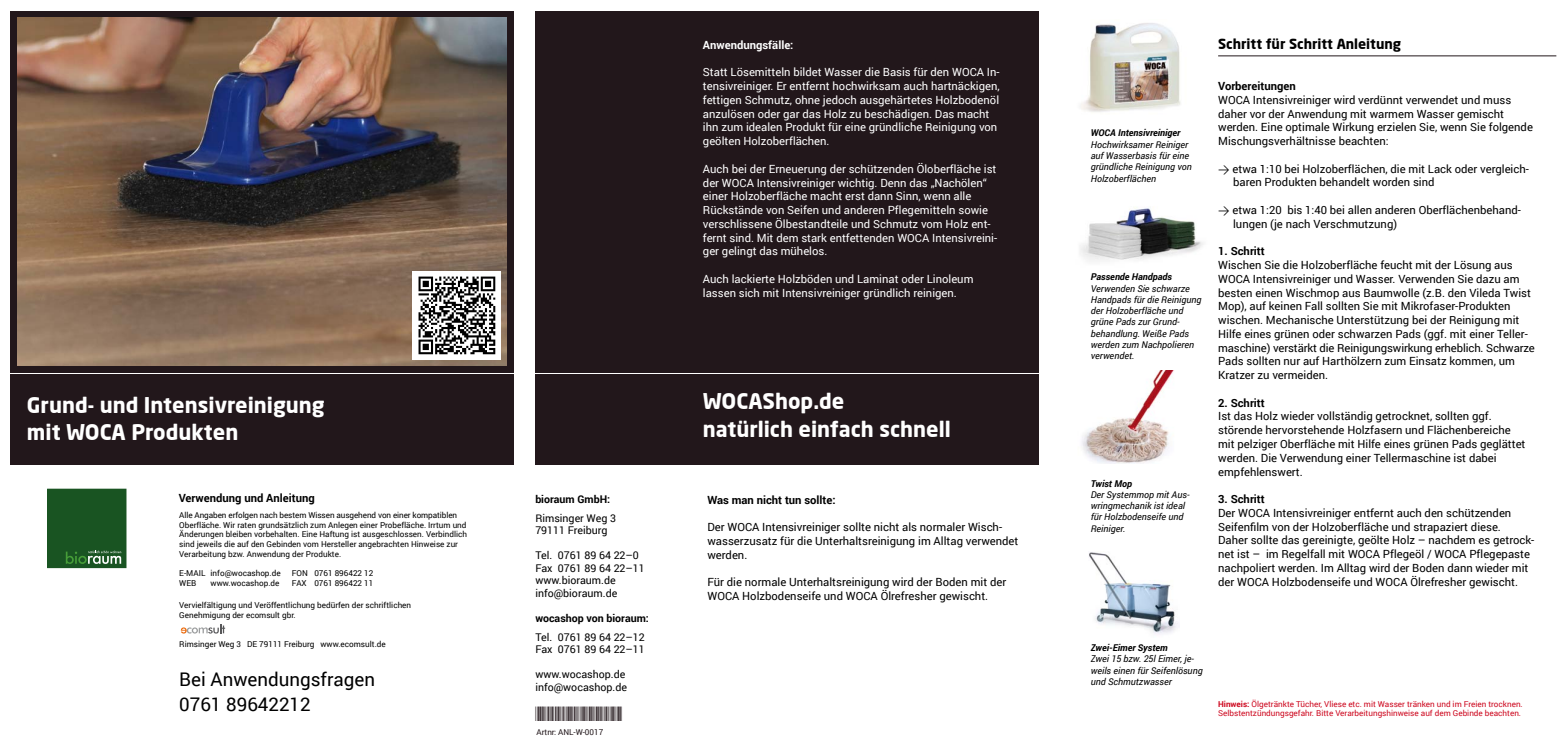
<style>
.page{position:relative;width:1567px;height:745px;background:#fff}
.page>*{position:absolute;margin:0;border:0;box-sizing:border-box;transform-origin:0 0}
.t1{font:700 21.25px/27.5px "Neo Sans";color:#fff}
.t2{font:18.75px/24.4px "Roboto";color:#000}
.t3{font:700 13.75px "Neo Sans";color:#000}
.t4{font:12.5px "Bar Code 39 Regular";color:#22171b}
.t5{font:11.25px/13.8px "Roboto";color:#000}
.t6{font:11.25px/13.8px "Roboto";color:#fff}
.t7{font:700 11.25px "Roboto";color:#000}
.t8{font:700 11.25px "Roboto";color:#fff}
.t9{font:10.62px/12.5px "Roboto";color:#000}
.t10{font:700 10.62px "Roboto";color:#000}
.t11{font:italic 9.38px/11.2px "Roboto";color:#000}
.t12{font:italic 700 9.38px "Roboto";color:#000}
.t13{font:8.12px/9.8px "Roboto";color:#000}
.t14{font:8.12px/9.8px "Roboto";color:#cd071e}
.t15{font:8.12px "Roboto";color:#22171b}
.s1{font-family:"DIN"}
.s2{font-weight:700}
</style>
<div class="page">
<div style="left:535px;top:11px;width:503px;height:361px;background:#22171b"></div>
<div style="left:535px;top:374px;width:503px;height:90px;background:#22171b"></div>
<hr style="left:1217px;top:55px;width:339px;height:1px;background:#22171b">
<img style="left:1089px;top:552px;width:89px;height:82px">
<img style="left:1082px;top:370px;width:92px;height:93px">
<img style="left:1080px;top:23px;width:101px;height:89px">
<img style="left:1080px;top:207px;width:123px;height:54px">
<div style="left:11px;top:11px;width:503px;height:361px;background:#22171b"></div>
<div style="left:11px;top:374px;width:503px;height:90px;background:#22171b"></div>
<img style="left:18px;top:18px;width:489px;height:347px">
<div style="left:412px;top:270px;width:89px;height:89px;background:#fff"></div>
<img style="left:418px;top:276px;width:78px;height:79px">
<div style="left:48px;top:489px;width:78px;height:78px;background:#195422"></div>
<svg style="left:66px;top:550px;width:55px;height:13px"></svg>
<div style="left:47px;top:488px;width:79px;height:79px;border:1px solid #195422"></div>
<svg style="left:181px;top:624px;width:44px;height:9px"></svg>
<h1 class="t1" style="left:27px;top:390px;width:299px">Grund- und Intensivreinigung mit WOCA Produkten</h1>
<p class="t7" style="left:179px;top:490px;width:137px">Verwendung und Anleitung</p>
<p class="t13" style="left:179px;top:509px;width:289px">Alle Angaben erfolgen nach bestem Wissen ausgehend von einer kompatiblen Oberfläche. Wir raten grundsätzlich zum Anlegen einer Probefläche. Irrtum und Änderungen bleiben vorbehalten. Eine Haftung ist ausgeschlossen. Verbindlich sind jeweils die auf den Gebinden vom Hersteller angebrachten Hinweise zur Verarbeitung bzw. Anwendung der Produkte.</p>
<p class="t13" style="left:179px;top:568px;width:103px">E-MAIL info@wocashop.de</p>
<p class="t13" style="left:292px;top:568px;width:83px">FON 0761 896422 12</p>
<p class="t13" style="left:179px;top:577px;width:19px">WEB</p>
<p class="t13" style="left:210px;top:577px;width:70px">www.wocashop.de</p>
<p class="t13" style="left:292px;top:577px;width:83px">FAX 0761 896422 11</p>
<p class="t13" style="left:179px;top:599px;width:233px">Vervielfältigung und Veröffentlichung bedürfen der schriftlichen<br>Genehmigung der ecomsult gbr.</p>
<p class="t13" style="left:179px;top:638px;width:208px">Rimsinger Weg 3 DE 79111 Freiburg www.ecomsult.de</p>
<h2 class="t2" style="left:179px;top:666px;width:197px">Bei Anwendungsfragen<br>0761 89642212</h2>
<p class="t10" style="left:535px;top:491px;width:76px">bioraum GmbH:</p>
<p class="t9" style="left:535px;top:511px;width:82px">Rimsinger Weg 3<br>79111 Freiburg</p>
<p class="t9" style="left:535px;top:548px;width:111px">Tel. 0761 89 64 22–0<br>Fax 0761 89 64 22–11 www.bioraum.de info@bioraum.de</p>
<p class="t10" style="left:535px;top:610px;width:115px">wocashop von bioraum:</p>
<p class="t9" style="left:535px;top:629px;width:111px">Tel. 0761 89 64 22–12<br>Fax 0761 89 64 22–11</p>
<p class="t9" style="left:535px;top:667px;width:93px">www.wocashop.de info@wocashop.de</p>
<p class="t4" style="left:535px;top:709px;width:88px">*ANL-W-0017*</p>
<p class="t15" style="left:536px;top:725px;width:68px">Artnr: ANL-W-0017</p>
<p class="t8" style="left:703px;top:37px;width:92px">Anwendungsfälle:</p>
<p class="t6" style="left:703px;top:65px;width:298px">Statt Lösemitteln bildet Wasser die Basis für den WOCA In&shy;tensivreiniger. Er entfernt hochwirksam auch hartnäckigen, fettigen Schmutz, ohne jedoch ausgehärtetes Holzbodenöl anzulösen oder gar das Holz zu beschädigen. Das macht ihn zum idealen Produkt für eine gründliche Reinigung von geölten Holzoberflächen.</p>
<p class="t6" style="left:703px;top:161px;width:296px">Auch bei der Erneuerung der schützenden Öloberfläche ist der WOCA Intensivreiniger wichtig. Denn das „Nachölen“ einer Holzoberfläche macht erst dann Sinn, wenn alle Rückstände von Seifen und anderen Pflegemitteln sowie verschlissene Ölbestandteile und Schmutz vom Holz ent&shy;fernt sind. Mit dem stark entfettenden WOCA Intensivreini&shy;ger gelingt das mühelos.</p>
<p class="t6" style="left:703px;top:271px;width:272px">Auch lackierte Holzböden und Laminat oder Linoleum lassen sich mit Intensivreiniger gründlich reinigen.</p>
<h1 class="t1" style="left:703px;top:386px;width:249px">WOCAShop.de<br>natürlich einfach schnell</h1>
<p class="t7" style="left:707px;top:491px;width:130px">Was man nicht tun sollte:</p>
<p class="t5" style="left:707px;top:519px;width:312px">Der WOCA Intensivreiniger sollte nicht als normaler Wisch&shy;wasserzusatz für die Unterhaltsreinigung im Alltag verwendet werden.</p>
<p class="t5" style="left:707px;top:574px;width:300px">Für die normale Unterhaltsreinigung wird der Boden mit der<br>WOCA Holzbodenseife und WOCA Ölrefresher gewischt.</p>
<p class="t12" style="left:1090px;top:126px;width:91px">WOCA Intensivreiniger</p>
<p class="t11" style="left:1090px;top:138px;width:103px">Hochwirksamer Reiniger auf Wasserbasis für eine gründliche Reinigung von<br>Holzoberflächen</p>
<p class="t12" style="left:1090px;top:270px;width:83px">Passende Handpads</p>
<p class="t11" style="left:1090px;top:282px;width:112px">Verwenden Sie schwarze<br>Handpads für die Reinigung der Holzoberfläche und grüne Pads zur Grund&shy;behandlung. Weiße Pads werden zum Nachpolieren verwendet.</p>
<p class="t12" style="left:1090px;top:476px;width:43px">Twist Mop</p>
<p class="t11" style="left:1090px;top:488px;width:100px">Der Systemmop mit Aus&shy;wringmechanik ist ideal für Holzbodenseife und<br>Reiniger.</p>
<p class="t3" style="left:1217px;top:35px;width:184px">Schritt für Schritt Anleitung</p>
<p class="t7" style="left:1217px;top:78px;width:79px">Vorbereitungen</p>
<p class="t5" style="left:1217px;top:92px;width:316px">WOCA Intensivreiniger wird verdünnt verwendet und muss daher vor der Anwendung mit warmem Wasser gemischt werden. Eine optimale Wirkung erzielen Sie, wenn Sie folgende Mischungsverhältnisse beachten:</p>
<p class="t5" style="left:1232px;top:161px;width:297px;text-indent:-15px"><span class="s1">&gt;</span> etwa 1:10 bei Holzoberflächen, die mit Lack oder vergleich&shy;baren Produkten behandelt worden sind</p>
<p class="t5" style="left:1232px;top:202px;width:289px;text-indent:-15px"><span class="s1">&gt;</span> etwa 1:20 bis 1:40 bei allen anderen Oberflächenbehand&shy;lungen (je nach Verschmutzung)</p>
<p class="t7" style="left:1217px;top:243px;width:48px">1. Schritt</p>
<p class="t5" style="left:1217px;top:257px;width:318px">Wischen Sie die Holzoberfläche feucht mit der Lösung aus WOCA Intensivreiniger und Wasser. Verwenden Sie dazu am besten einen Wischmop aus Baumwolle (z.B. den Vileda Twist Mop), auf keinen Fall sollten Sie mit Mikrofaser-Produkten wischen. Mechanische Unterstützung bei der Reinigung mit Hilfe eines grünen oder schwarzen Pads (ggf. mit einer Teller&shy;maschine) verstärkt die Reinigungswirkung erheblich. Schwarze Pads sollten nur auf Harthölzern zum Einsatz kommen, um Kratzer zu vermeiden.</p>
<p class="t7" style="left:1217px;top:394px;width:48px">2. Schritt</p>
<p class="t5" style="left:1217px;top:409px;width:309px">Ist das Holz wieder vollständig getrocknet, sollten ggf. störende hervorstehende Holzfasern und Flächenbereiche mit pelziger Oberfläche mit Hilfe eines grünen Pads geglättet werden. Die Verwendung einer Tellermaschine ist dabei empfehlenswert.</p>
<p class="t7" style="left:1217px;top:491px;width:48px">3. Schritt</p>
<p class="t5" style="left:1217px;top:505px;width:318px">Der WOCA Intensivreiniger entfernt auch den schützenden Seifenfilm von der Holzoberfläche und strapaziert diese.<br>Daher sollte das gereinigte, geölte Holz – nachdem es getrock&shy;net ist – im Regelfall mit WOCA Pflegeöl / WOCA Pflegepaste nachpoliert werden. Im Alltag wird der Boden dann wieder mit der WOCA Holzbodenseife und WOCA Ölrefresher gewischt.</p>
<p class="t12" style="left:1090px;top:640px;width:79px">Zwei-Eimer System</p>
<p class="t11" style="left:1090px;top:652px;width:113px">Zwei 15 bzw. 25l Eimer, je&shy;weils einen für Seifenlösung und Schmutzwasser</p>
<p class="t14" style="left:1217px;top:698px;width:306px"><span class="s2">Hinweis:</span> Ölgetränkte Tücher, Vliese etc. mit Wasser tränken und im Freien trocknen.<br>Selbstentzündungsgefahr. Bitte Verarbeitungshinweise auf dem Gebinde beachten.</p>
</div>
